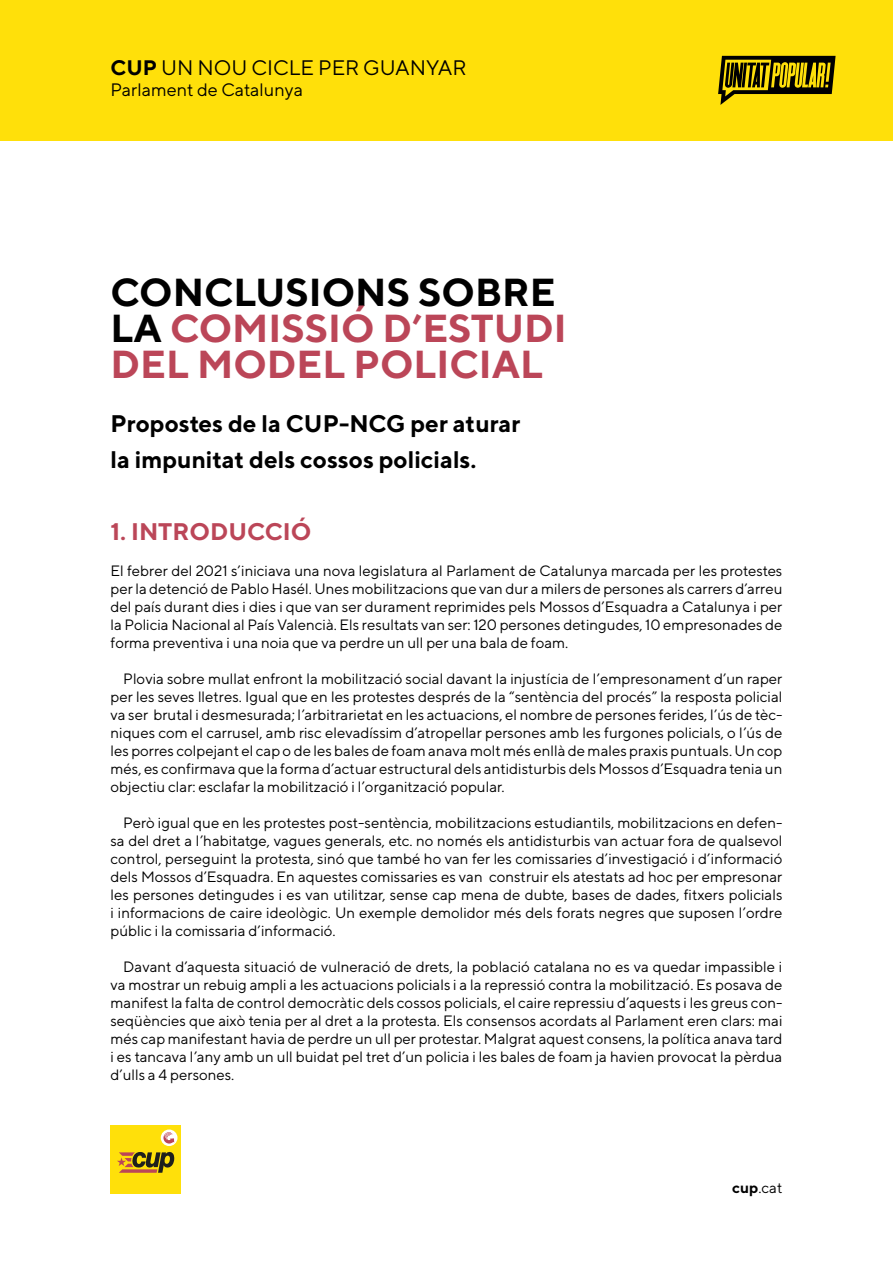
<style>
.page{position:relative;width:893px;height:1263px;background:#fff}
.page>*{position:absolute;margin:0;border:0;box-sizing:border-box;transform-origin:0 0}
.t1{font:700 39px/36px "TT Norms";color:#bb4658}
.t2{font:700 24px/36px "TT Norms";color:#000}
.t3{font:700 24px "TT Norms";color:#bb4658}
.t4{font:21px "TT Norms";color:#000}
.t5{font:18px "TT Norms";color:#000}
.t6{font:15px/18px "TT Norms";color:#000;text-align:justify}
.s1{font-weight:700}
.s2{color:#000}
</style>
<div class="page">
<div style="left:0;top:0;width:893px;height:140px;background:#ffe00a"></div>
<svg style="left:718px;top:56px;width:118px;height:49px"></svg>
<div style="left:111px;top:1125px;width:70px;height:68px;background:#ffe00a"></div>
<svg style="left:117px;top:1151px;width:57px;height:22px"></svg>
<svg style="left:161px;top:1129px;width:16px;height:17px"></svg>
<svg style="left:163px;top:1132px;width:11px;height:11px"></svg>
<h3 class="t4" style="left:111px;top:54px;width:358px"><span class="s1">CUP</span> UN NOU CICLE PER GUANYAR</h3>
<p class="t5" style="left:111px;top:79px;width:194px">Parlament de Catalunya</p>
<h1 class="t1" style="left:111px;top:273px;width:458px"><span class="s2">CONCLUSIONS SOBRE<br>LA</span> COMISSIÓ D’ESTUDI<br>DEL MODEL POLICIAL</h1>
<h2 class="t2" style="left:111px;top:405px;width:411px">Propostes de la CUP-NCG per aturar la impunitat dels cossos policials.</h2>
<h2 class="t3" style="left:111px;top:516px;width:202px">1. INTRODUCCIÓ</h2>
<p class="t6" style="left:111px;top:561px;width:673px">El febrer del 2021 s’iniciava una nova legislatura al Parlament de Catalunya marcada per les protestes per la detenció de Pablo Hasél. Unes mobilitzacions que van dur a milers de persones als carrers d’arreu del país durant dies i dies i que van ser durament reprimides pels Mossos d’Esquadra a Catalunya i per la Policia Nacional al País Valencià. Els resultats van ser: 120 persones detingudes, 10 empresonades de forma preventiva i una noia que va perdre un ull per una bala de foam.</p>
<p class="t6" style="left:111px;top:669px;width:673px;text-indent:13px">Plovia sobre mullat enfront la mobilització social davant la injustícia de l’empresonament d’un raper per les seves lletres. Igual que en les protestes després de la “sentència del procés” la resposta policial va ser brutal i desmesurada; l’arbitrarietat en les actuacions, el nombre de persones ferides, l’ús de tèc&shy;niques com el carrusel, amb risc elevadíssim d’atropellar persones amb les furgones policials, o l’ús de les porres colpejant el cap o de les bales de foam anava molt més enllà de males praxis puntuals. Un cop més, es confirmava que la forma d’actuar estructural dels antidisturbis dels Mossos d’Esquadra tenia un objectiu clar: esclafar la mobilització i l’organització popular.</p>
<p class="t6" style="left:111px;top:813px;width:673px;text-indent:13px">Però igual que en les protestes post-sentència, mobilitzacions estudiantils, mobilitzacions en defen&shy;sa del dret a l’habitatge, vagues generals, etc. no només els antidisturbis van actuar fora de qualsevol control, perseguint la protesta, sinó que també ho van fer les comissaries d’investigació i d’informació dels Mossos d’Esquadra. En aquestes comissaries es van construir els atestats ad hoc per empresonar les persones detingudes i es van utilitzar, sense cap mena de dubte, bases de dades, fitxers policials i informacions de caire ideològic. Un exemple demolidor més dels forats negres que suposen l’ordre públic i la comissaria d’informació.</p>
<p class="t6" style="left:111px;top:957px;width:673px;text-indent:13px">Davant d’aquesta situació de vulneració de drets, la població catalana no es va quedar impassible i va mostrar un rebuig ampli a les actuacions policials i a la repressió contra la mobilització. Es posava de manifest la falta de control democràtic dels cossos policials, el caire repressiu d’aquests i les greus con&shy;seqüències que això tenia per al dret a la protesta. Els consensos acordats al Parlament eren clars: mai més cap manifestant havia de perdre un ull per protestar. Malgrat aquest consens, la política anava tard i es tancava l’any amb un ull buidat pel tret d’un policia i les bales de foam ja havien provocat la pèrdua d’ulls a 4 persones.</p>
<p class="t6" style="left:732px;top:1178px;width:52px"><span class="s1">cup</span>.cat</p>
</div>
